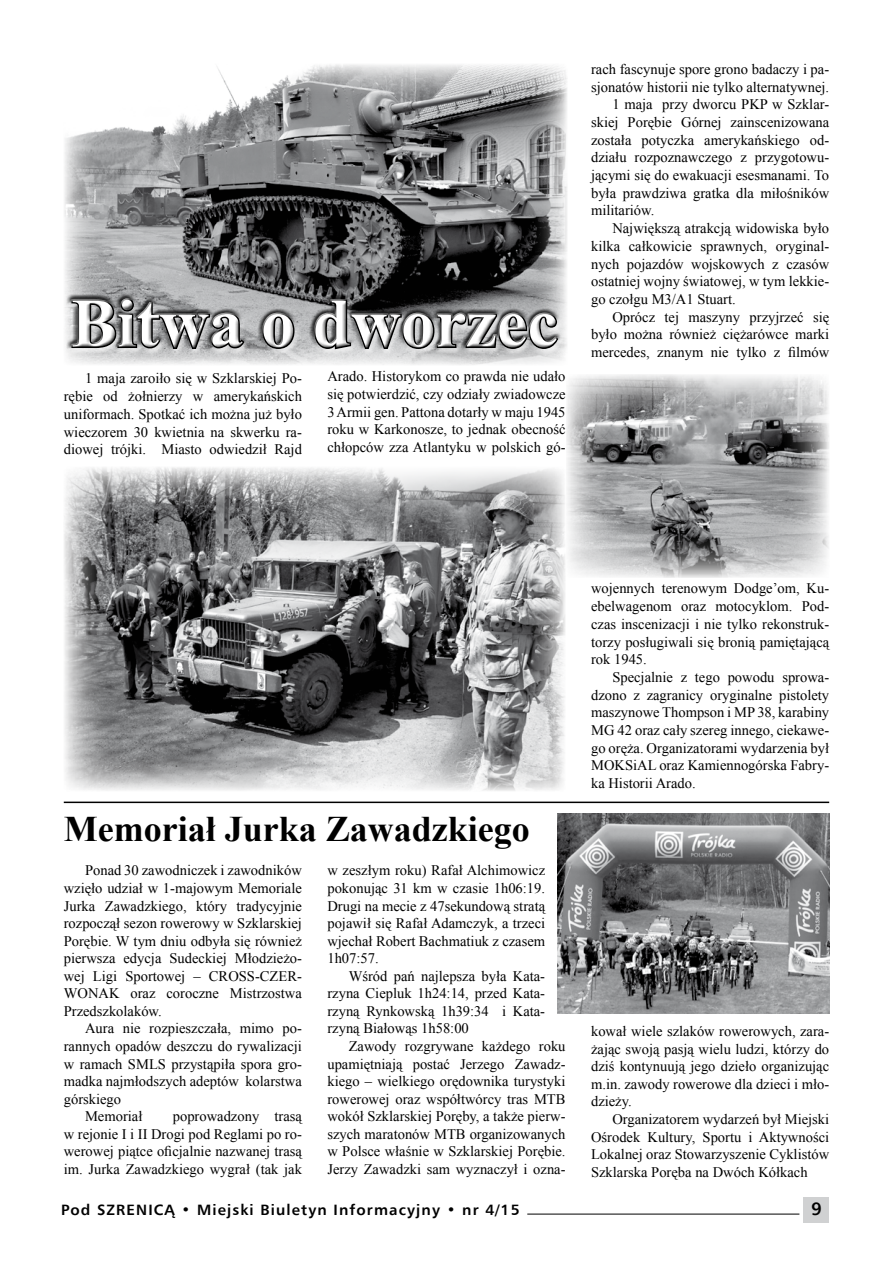
<style>
.page{position:relative;width:893px;height:1263px;background:#fff}
.page>*{position:absolute;margin:0;border:0;box-sizing:border-box;transform-origin:0 0}
.t1{font:700 69px "Times New Roman";color:#fff}
.t2{font:700 36px "Times New Roman";color:#000}
.t3{font:700 18px "Humnst 777 EU";color:#000}
.t4{font:700 15px "Humnst 777 EU";letter-spacing:.075em;color:#000}
.t5{font:14.55px/17.5px "Times New Roman";color:#000;text-align:justify}
</style>
<div class="page">
<img style="left:566px;top:374px;width:263px;height:204px">
<img style="left:64px;top:467px;width:501px;height:324px">
<img style="left:64px;top:64px;width:503px;height:301px">
<div style="left:66px;top:293px;width:497px;height:59px;background:#fff;opacity:.75"></div>
<div style="left:67px;top:296px;width:497px;height:59px;background:#000;opacity:.75"></div>
<img style="left:558px;top:813px;width:271px;height:200px">
<hr style="left:64px;top:801px;width:765px;height:2px;background:#000">
<div style="left:804px;top:1197px;width:25px;height:25px;background:#d0d1d2"></div>
<hr style="left:527px;top:1214px;width:272px;height:1px;background:#000">
<h1 class="t1" style="left:71px;top:276px;width:488px">Bitwa o dworzec</h1>
<p class="t5" style="left:64px;top:369px;width:240px;text-indent:21px">1 maja zaroiło się w Szklarskiej Po&shy;rębie od żołnierzy w amerykańskich uniformach. Spotkać ich można już było wieczorem 30 kwietnia na skwerku ra&shy;diowej trójki. Miasto odwiedził Rajd</p>
<p class="t5" style="left:327px;top:367px;width:240px">Arado. Historykom co prawda nie udało się potwierdzić, czy odziały zwiadowcze 3 Armii gen. Pattona dotarły w maju 1945 roku w Karkonosze, to jednak obecność chłopców zza Atlantyku w polskich gó-</p>
<p class="t5" style="left:591px;top:60px;width:240px">rach fascynuje spore grono badaczy i pa-</p>
<p class="t5" style="left:591px;top:78px;width:240px">sjonatów historii nie tylko alternatywnej.</p>
<p class="t5" style="left:612px;top:95px;width:218px">1 maja przy dworcu PKP w Szklar-</p>
<p class="t5" style="left:591px;top:113px;width:240px">skiej Porębie Górnej zainscenizowana</p>
<p class="t5" style="left:591px;top:131px;width:240px">została potyczka amerykańskiego od-</p>
<p class="t5" style="left:591px;top:149px;width:240px">działu rozpoznawczego z przygotowu-</p>
<p class="t5" style="left:591px;top:166px;width:240px">jącymi się do ewakuacji esesmanami. To</p>
<p class="t5" style="left:591px;top:184px;width:240px">była prawdziwa gratka dla miłośników</p>
<p class="t5" style="left:591px;top:202px;width:65px">militariów.</p>
<p class="t5" style="left:612px;top:219px;width:218px">Największą atrakcją widowiska było</p>
<p class="t5" style="left:591px;top:237px;width:240px">kilka całkowicie sprawnych, oryginal-</p>
<p class="t5" style="left:591px;top:255px;width:240px">nych pojazdów wojskowych z czasów</p>
<p class="t5" style="left:591px;top:272px;width:240px">ostatniej wojny światowej, w tym lekkie-</p>
<p class="t5" style="left:591px;top:290px;width:146px">go czołgu M3/A1 Stuart.</p>
<p class="t5" style="left:612px;top:308px;width:218px">Oprócz tej maszyny przyjrzeć się</p>
<p class="t5" style="left:591px;top:325px;width:240px">było można również ciężarówce marki</p>
<p class="t5" style="left:591px;top:343px;width:240px">mercedes, znanym nie tylko z filmów</p>
<h2 class="t2" style="left:64px;top:804px;width:467px">Memoriał Jurka Zawadzkiego</h2>
<p class="t5" style="left:64px;top:861px;width:240px;text-indent:21px">Ponad 30 zawodniczek i zawodników wzięło udział w 1-majowym Memoriale Jurka Zawadzkiego, który tradycyjnie rozpoczął sezon rowerowy w Szklarskiej Porębie. W tym dniu odbyła się również pierwsza edycja Sudeckiej Młodzieżo&shy;wej Ligi Sportowej – CROSS-CZER-WONAK oraz coroczne Mistrzostwa Przedszkolaków.</p>
<p class="t5" style="left:85px;top:1019px;width:218px">Aura nie rozpieszczała, mimo po-</p>
<p class="t5" style="left:64px;top:1037px;width:240px">rannych opadów deszczu do rywalizacji</p>
<p class="t5" style="left:64px;top:1055px;width:240px">w ramach SMLS przystąpiła spora gro-</p>
<p class="t5" style="left:64px;top:1072px;width:240px">madka najmłodszych adeptów kolarstwa</p>
<p class="t5" style="left:64px;top:1090px;width:59px">górskiego</p>
<p class="t5" style="left:85px;top:1107px;width:59px">Memoriał</p>
<p class="t5" style="left:64px;top:1107px;width:240px;text-indent:109px">poprowadzony trasą w rejonie I i II Drogi pod Reglami po ro&shy;werowej piątce oficjalnie nazwanej trasą im. Jurka Zawadzkiego wygrał (tak jak</p>
<p class="t5" style="left:327px;top:861px;width:219px">w zeszłym roku) Rafał Alchimowicz pokonując 31 km w czasie 1h06:19.<br>Drugi na mecie z 47sekundową stratą pojawił się Rafał Adamczyk, a trzeci wjechał Robert Bachmatiuk z czasem 1h07:57.</p>
<p class="t5" style="left:327px;top:967px;width:219px;text-indent:21px">Wśród pań najlepsza była Kata&shy;rzyna Ciepluk 1h24:14, przed Kata&shy;rzyną Rynkowską 1h39:34 i Kata&shy;rzyną Białowąs 1h58:00</p>
<p class="t5" style="left:327px;top:1037px;width:240px;text-indent:21px">Zawody rozgrywane każdego roku upamiętniają postać Jerzego Zawadz&shy;kiego – wielkiego orędownika turystyki rowerowej oraz współtwórcy tras MTB wokół Szklarskiej Poręby, a także pierw&shy;szych maratonów MTB organizowanych w Polsce właśnie w Szklarskiej Porębie.<br>Jerzy Zawadzki sam wyznaczył i ozna-</p>
<p class="t5" style="left:591px;top:579px;width:240px">wojennych terenowym Dodge’om, Ku&shy;ebelwagenom oraz motocyklom. Pod&shy;czas inscenizacji i nie tylko rekonstruk&shy;torzy posługiwali się bronią pamiętającą rok 1945.</p>
<p class="t5" style="left:591px;top:668px;width:240px;text-indent:21px">Specjalnie z tego powodu sprowa&shy;dzono z zagranicy oryginalne pistolety maszynowe Thompson i MP 38, karabiny MG 42 oraz cały szereg innego, ciekawe&shy;go oręża. Organizatorami wydarzenia był MOKSiAL oraz Kamiennogórska Fabry&shy;ka Historii Arado.</p>
<p class="t5" style="left:591px;top:1022px;width:240px">kował wiele szlaków rowerowych, zara&shy;żając swoją pasją wielu ludzi, którzy do dziś kontynuują jego dzieło organizując m.in. zawody rowerowe dla dzieci i mło&shy;dzieży.</p>
<p class="t5" style="left:591px;top:1110px;width:240px;text-indent:21px">Organizatorem wydarzeń był Miejski Ośrodek Kultury, Sportu i Aktywności Lokalnej oraz Stowarzyszenie Cyklistów Szklarska Poręba na Dwóch Kółkach</p>
<p class="t4" style="left:61px;top:1200px;width:460px">Pod SZRENICĄ • Miejski Biuletyn Informacyjny • nr 4/15</p>
<p class="t3" style="left:811px;top:1197px;width:12px">9</p>
</div>
